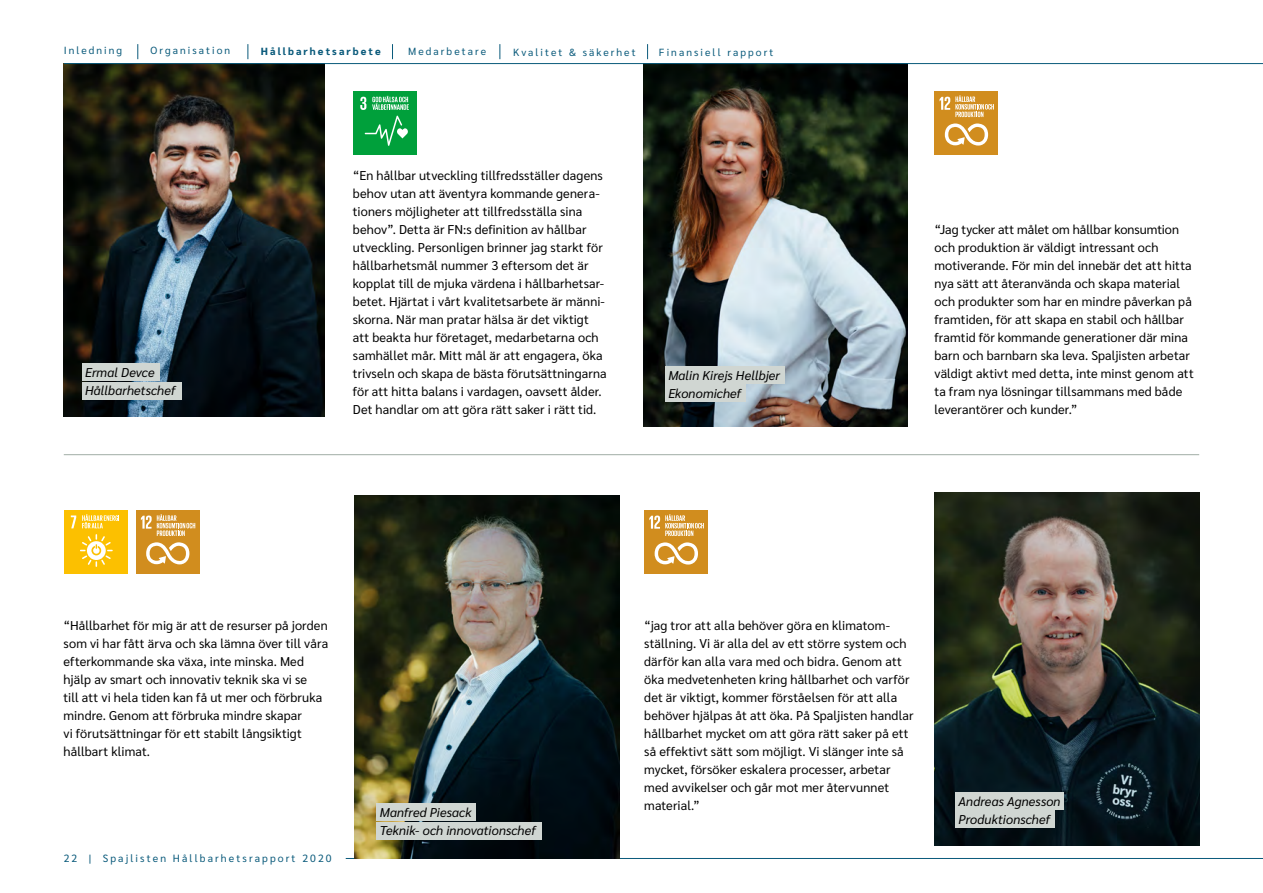
<style>
.page{position:relative;width:1263px;height:893px;background:#fff}
.page>*{position:absolute;margin:0;border:0;box-sizing:border-box;transform-origin:0 0}
.t1{font:12.75px/18px "Sarabun";letter-spacing:.01em;color:#000}
.t2{font:italic 12.75px/18px "Sarabun";letter-spacing:.005em;color:#000}
.t3{font:10.5px "Sarabun";letter-spacing:.2em;color:#0a5a7b}
.t4{font:10.35px "Sarabun";letter-spacing:.2em;color:#0a5a7b}
.t5{font:800 10.35px "Sarabun";letter-spacing:.2em;color:#0a5a7b}
</style>
<div class="page">
<hr style="left:346px;top:858px;width:917px;height:1px;background:#0a5a7b">
<img style="left:643px;top:64px;width:265px;height:362px">
<img style="left:64px;top:64px;width:261px;height:353px">
<div style="left:353px;top:91px;width:64px;height:64px;background:#00a03b"></div>
<svg style="left:360px;top:97px;width:6px;height:13px"></svg>
<svg style="left:365px;top:116px;width:43px;height:30px"></svg>
<svg style="left:372px;top:96px;width:37px;height:14px"></svg>
<div style="left:64px;top:510px;width:64px;height:64px;background:#fcc000"></div>
<svg style="left:71px;top:515px;width:5px;height:13px"></svg>
<svg style="left:80px;top:534px;width:33px;height:33px"></svg>
<svg style="left:82px;top:514px;width:37px;height:14px"></svg>
<div style="left:136px;top:510px;width:64px;height:64px;background:#d18d1e"></div>
<svg style="left:146px;top:542px;width:43px;height:22px"></svg>
<svg style="left:141px;top:514px;width:54px;height:22px"></svg>
<div style="left:934px;top:91px;width:64px;height:64px;background:#d18d1e"></div>
<svg style="left:945px;top:123px;width:43px;height:23px"></svg>
<svg style="left:939px;top:95px;width:55px;height:22px"></svg>
<div style="left:82px;top:363px;width:78px;height:17px;background:#d0d6d2"></div>
<div style="left:82px;top:382px;width:99px;height:17px;background:#d0d6d2"></div>
<img style="left:355px;top:495px;width:265px;height:363px">
<div style="left:377px;top:804px;width:99px;height:17px;background:#d0d6d2"></div>
<div style="left:377px;top:822px;width:165px;height:17px;background:#d0d6d2"></div>
<img style="left:934px;top:492px;width:265px;height:353px">
<div style="left:644px;top:510px;width:64px;height:64px;background:#d18d1e"></div>
<svg style="left:655px;top:542px;width:43px;height:23px"></svg>
<svg style="left:649px;top:514px;width:55px;height:22px"></svg>
<div style="left:955px;top:792px;width:109px;height:17px;background:#d0d6d2"></div>
<div style="left:955px;top:810px;width:100px;height:18px;background:#d0d6d2"></div>
<div style="left:665px;top:366px;width:119px;height:17px;background:#d0d6d2"></div>
<div style="left:665px;top:385px;width:80px;height:17px;background:#d0d6d2"></div>
<hr style="left:64px;top:454px;width:1135px;height:1px;background:#a1ada6">
<hr style="left:64px;top:63px;width:1199px;height:1px;background:#0a5a7b">
<svg style="left:138px;top:44px;width:1px;height:15px"></svg>
<svg style="left:248px;top:44px;width:1px;height:15px"></svg>
<svg style="left:392px;top:44px;width:1px;height:15px"></svg>
<svg style="left:500px;top:44px;width:1px;height:15px"></svg>
<svg style="left:647px;top:44px;width:1px;height:15px"></svg>
<p class="t4" style="left:64px;top:45px;width:60px">Inledning</p>
<p class="t4" style="left:150px;top:45px;width:81px">Organisation</p>
<p class="t5" style="left:261px;top:46px;width:121px">Hållbarhetsarbete</p>
<p class="t4" style="left:408px;top:46px;width:80px">Medarbetare</p>
<p class="t4" style="left:513px;top:47px;width:124px">Kvalitet &amp; säkerhet</p>
<p class="t4" style="left:659px;top:47px;width:116px">Finansiell rapport</p>
<p class="t2" style="left:85px;top:364px;width:92px">Ermal Devce<br>Hållbarhetschef</p>
<p class="t1" style="left:353px;top:167px;width:255px">“En hållbar utveckling tillfredsställer dagens behov utan att äventyra kommande genera&shy;tioners möjligheter att tillfredsställa sina behov”. Detta är FN:s definition av hållbar utveckling. Personligen brinner jag starkt för hållbarhetsmål nummer 3 eftersom det är kopplat till de mjuka värdena i hållbarhetsar&shy;betet. Hjärtat i vårt kvalitetsarbete är männi&shy;skorna. När man pratar hälsa är det viktigt att beakta hur företaget, medarbetarna och samhället mår. Mitt mål är att engagera, öka trivseln och skapa de bästa förutsättningarna för att hitta balans i vardagen, oavsett ålder.<br>Det handlar om att göra rätt saker i rätt tid.</p>
<p class="t2" style="left:668px;top:366px;width:113px">Malin Kirejs Hellbjer<br>Ekonomichef</p>
<p class="t1" style="left:934px;top:221px;width:261px">“Jag tycker att målet om hållbar konsumtion och produktion är väldigt intressant och motiverande. För min del innebär det att hitta nya sätt att återanvända och skapa material och produkter som har en mindre påverkan på framtiden, för att skapa en stabil och hållbar framtid för kommande generationer där mina barn och barnbarn ska leva. Spaljisten arbetar väldigt aktivt med detta, inte minst genom att ta fram nya lösningar tillsammans med både leverantörer och kunder.”</p>
<p class="t1" style="left:64px;top:617px;width:266px">“Hållbarhet för mig är att de resurser på jorden som vi har fått ärva och ska lämna över till våra efterkommande ska växa, inte minska. Med hjälp av smart och innovativ teknik ska vi se<br>till att vi hela tiden kan få ut mer och förbruka mindre. Genom att förbruka mindre skapar<br>vi förutsättningar för ett stabilt långsiktigt hållbart klimat.</p>
<p class="t3" style="left:64px;top:852px;width:269px">22 | Spajlisten Hållbarhetsrapport 2020</p>
<p class="t2" style="left:380px;top:804px;width:157px">Manfred Piesack<br>Teknik- och innovationschef</p>
<p class="t1" style="left:644px;top:617px;width:271px">“jag tror att alla behöver göra en klimatom&shy;ställning. Vi är alla del av ett större system och därför kan alla vara med och bidra. Genom att öka medvetenheten kring hållbarhet och varför det är viktigt, kommer förståelsen för att alla behöver hjälpas åt att öka. På Spaljisten handlar hållbarhet mycket om att göra rätt saker på ett så effektivt sätt som möjligt. Vi slänger inte så mycket, försöker eskalera processer, arbetar med avvikelser och går mot mer återvunnet material.”</p>
<p class="t2" style="left:958px;top:792px;width:104px">Andreas Agnesson<br>Produktionschef</p>
</div>
